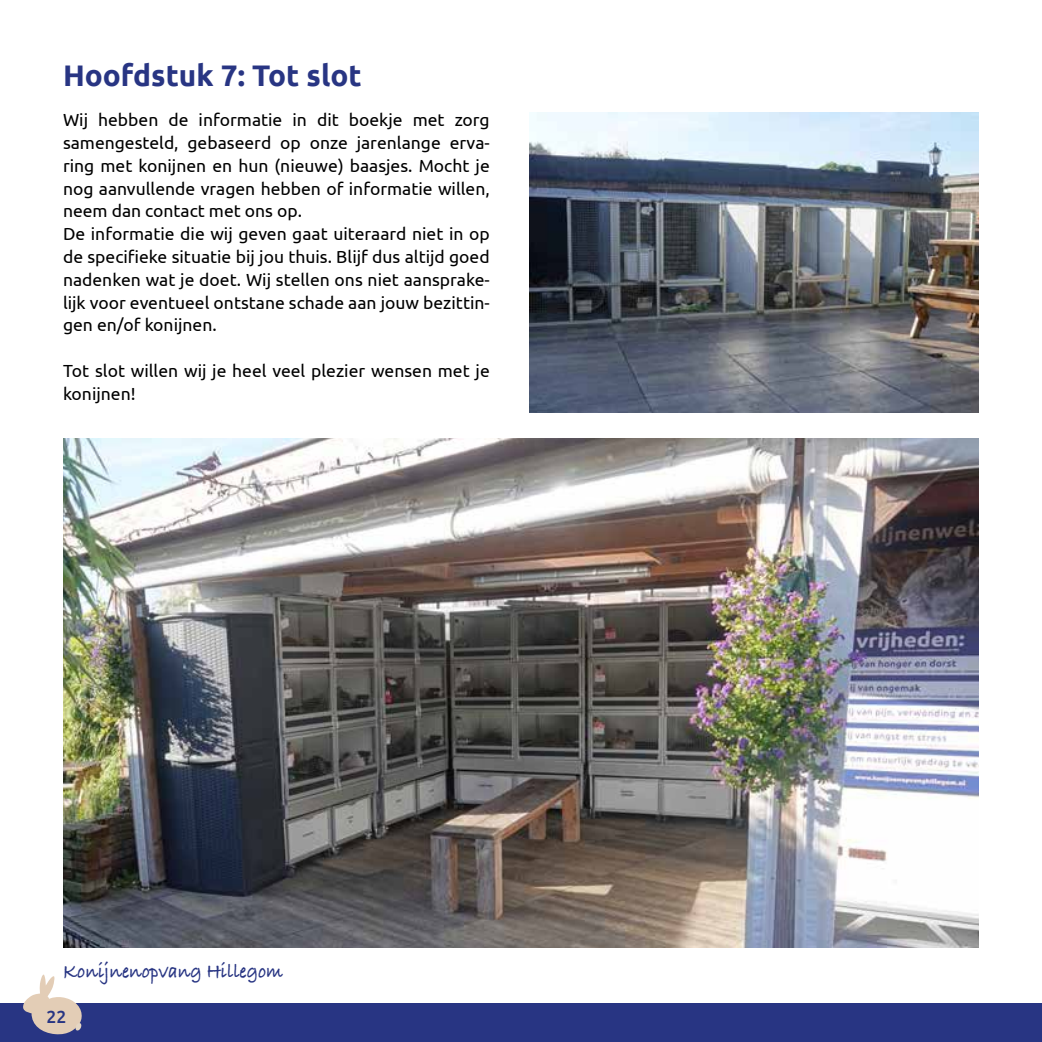
<style>
.page{position:relative;width:1042px;height:1042px;background:#fff}
.page>*{position:absolute;margin:0;border:0;box-sizing:border-box;transform-origin:0 0}
.t1{font:700 29.75px "Ubuntu";color:#283583}
.t2{font:700 21px "Bradley Hand ITCTT";color:#283583;scale:.9 1}
.t3{font:17.5px/22.8px "Ubuntu";color:#000}
.t4{font:500 17.5px "Ubuntu";color:#283583}
</style>
<div class="page">
<div style="left:0;top:1003px;width:1042px;height:39px;background:#283583"></div>
<svg style="left:23px;top:974px;width:59px;height:61px"></svg>
<img style="left:63px;top:438px;width:916px;height:509px">
<img style="left:529px;top:113px;width:450px;height:299px">
<h1 class="t1" style="left:63px;top:57px;width:300px">Hoofdstuk 7: Tot slot</h1>
<p class="t3" style="left:63px;top:108px;width:428px">Wij hebben de informatie in dit boekje met zorg samengesteld, gebaseerd op onze jarenlange erva&shy;ring met konijnen en hun (nieuwe) baasjes. Mocht je nog aanvullende vragen hebben of informatie willen, neem dan contact met ons op.<br>De informatie die wij geven gaat uiteraard niet in op de specifieke situatie bij jou thuis. Blijf dus altijd goed nadenken wat je doet. Wij stellen ons niet aansprake&shy;lijk voor eventueel ontstane schade aan jouw bezittin&shy;gen en/of konijnen.</p>
<p class="t3" style="left:63px;top:359px;width:428px">Tot slot willen wij je heel veel plezier wensen met je konijnen!</p>
<p class="t2" style="left:63px;top:955px;width:246px">Konijnenopvang Hillegom</p>
<p class="t4" style="left:46px;top:1005px;width:21px">22</p>
</div>
